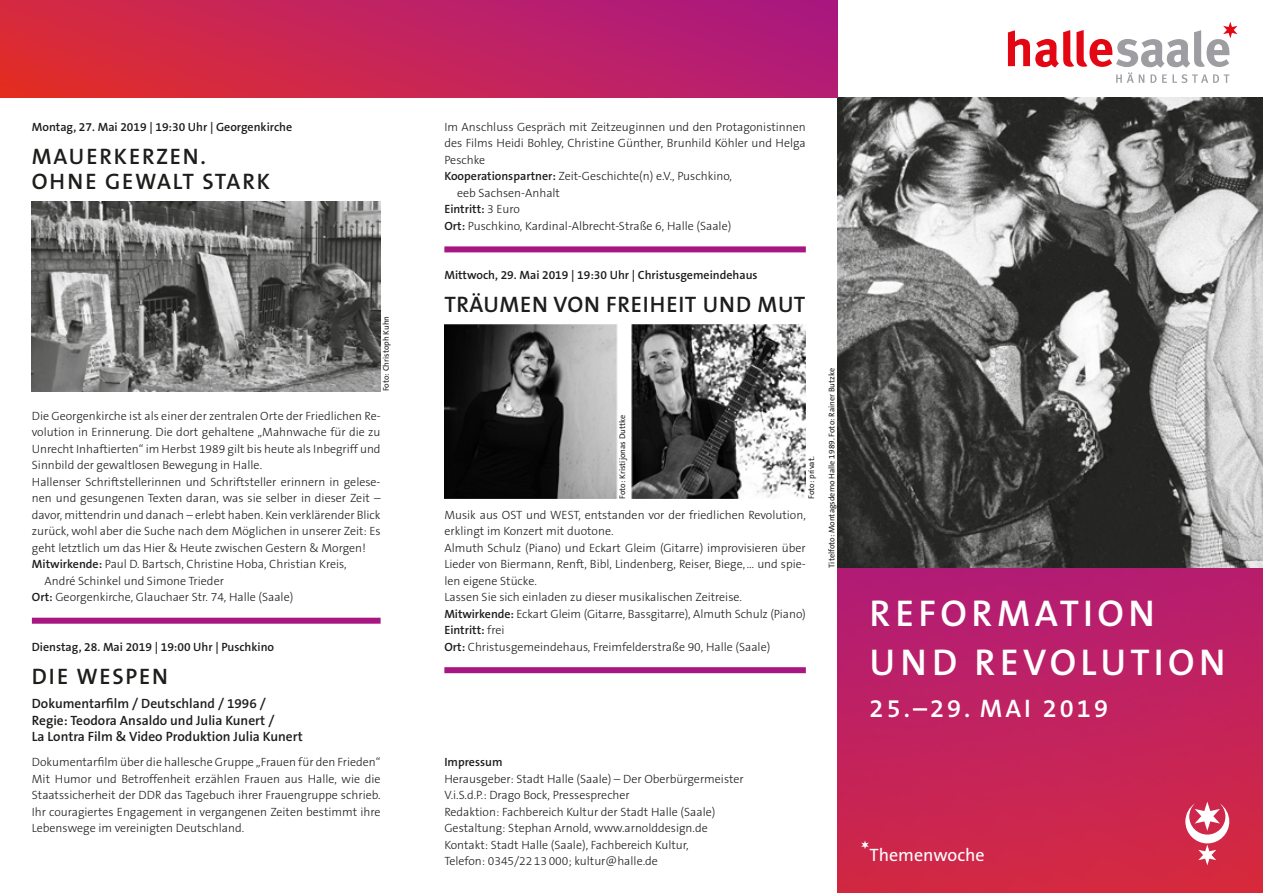
<style>
.page{position:relative;width:1263px;height:893px;background:#fff}
.page>*{position:absolute;margin:0;border:0;box-sizing:border-box;transform-origin:0 0}
.t1{font:600 37.5px/49.5px "The Sans B6";letter-spacing:.12em;color:#fff}
.t2{font:600 25.5px "The Sans B6";letter-spacing:.12em;color:#fff}
.t3{font:600 22.5px/24.8px "The Sans B6";letter-spacing:.08em;color:#1d1d1b}
.t4{font:600 22.5px "The Sans B6";letter-spacing:.03em;color:#1d1d1b}
.t5{font:18px "The Sans B5 Plain";color:#fff}
.t6{font:600 13.5px/16.5px "The Sans B6";color:#1d1d1b}
.t7{font:300 12px/16.5px "The Sans B3";color:#1d1d1b}
.t8{font:600 12px "The Sans B6";color:#1d1d1b}
.t9{font:8.25px "The Sans B5 Plain";color:#1d1d1b}
.s1{font-family:"The Sans B6";font-weight:600}
.s2{font-family:"The Sans B3";font-weight:300}
</style>
<div class="page">
<svg style="left:1008px;top:22px;width:229px;height:61px"></svg>
<div style="left:838px;top:568px;width:425px;height:325px;background:linear-gradient(to bottom,#b21c75,#d42942)"></div>
<img style="left:838px;top:98px;width:425px;height:470px">
<svg style="left:861px;top:840px;width:8px;height:9px"></svg>
<svg style="left:1185px;top:801px;width:44px;height:64px"></svg>
<svg style="left:0;top:0;width:838px;height:98px;background:#c42359"></svg>
<div style="left:32px;top:618px;width:349px;height:6px;background:#a71681"></div>
<div style="left:444px;top:246px;width:362px;height:6px;background:#a71681"></div>
<div style="left:444px;top:667px;width:362px;height:6px;background:#a71681"></div>
<img style="left:444px;top:324px;width:362px;height:175px">
<img style="left:32px;top:201px;width:349px;height:190px">
<p class="t8" style="left:32px;top:121px;width:262px">Montag, 27. Mai 2019 | 19:30 Uhr | Georgenkirche</p>
<h3 class="t3" style="left:32px;top:145px;width:240px">MAUERKERZEN.<br>OHNE GEWALT STARK</h3>
<p class="t9" style="left:382px;top:391px;width:77px;rotate:-90deg">Foto: Christoph Kuhn</p>
<p class="t7" style="left:32px;top:408px;width:350px">Die Georgenkirche ist als einer der zentralen Orte der Friedlichen Re-</p>
<p class="t7" style="left:32px;top:424px;width:350px">volution in Erinnerung. Die dort gehaltene „Mahnwache für die zu</p>
<p class="t7" style="left:32px;top:441px;width:350px">Unrecht Inhaftierten“ im Herbst 1989 gilt bis heute als Inbegriff und</p>
<p class="t7" style="left:32px;top:457px;width:232px">Sinnbild der gewaltlosen Bewegung in Halle.</p>
<p class="t7" style="left:32px;top:474px;width:350px">Hallenser Schriftstellerinnen und Schriftsteller erinnern in gelese-</p>
<p class="t7" style="left:32px;top:490px;width:350px">nen und gesungenen Texten daran, was sie selber in dieser Zeit –</p>
<p class="t7" style="left:32px;top:507px;width:350px">davor, mittendrin und danach – erlebt haben. Kein verklärender Blick</p>
<p class="t7" style="left:32px;top:523px;width:350px">zurück, wohl aber die Suche nach dem Möglichen in unserer Zeit: Es</p>
<p class="t7" style="left:32px;top:540px;width:336px">geht letztlich um das Hier &amp; Heute zwischen Gestern &amp; Morgen!</p>
<p class="t7" style="left:32px;top:556px;width:316px"><span class="s1">Mitwirkende:</span> Paul D. Bartsch, Christine Hoba, Christian Kreis,</p>
<p class="t7" style="left:45px;top:573px;width:181px">André Schinkel und Simone Trieder</p>
<p class="t7" style="left:32px;top:589px;width:263px"><span class="s1">Ort:</span> Georgenkirche, Glauchaer Str. 74, Halle (Saale)</p>
<p class="t8" style="left:32px;top:640px;width:244px">Dienstag, 28. Mai 2019 | 19:00 Uhr | Puschkino</p>
<h3 class="t3" style="left:32px;top:664px;width:138px">DIE WESPEN</h3>
<p class="t6" style="left:32px;top:696px;width:272px">Dokumentarfilm / Deutschland / 1996 /<br>Regie: Teodora Ansaldo und Julia Kunert /<br>La Lontra Film &amp; Video Produktion Julia Kunert</p>
<p class="t7" style="left:32px;top:754px;width:350px;text-align:justify">Dokumentarfilm über die hallesche Gruppe „Frauen für den Frieden“ Mit Humor und Betroffenheit erzählen Frauen aus Halle, wie die Staatssicherheit der DDR das Tagebuch ihrer Frauengruppe schrieb.<br>Ihr couragiertes Engagement in vergangenen Zeiten bestimmt ihre Lebenswege im vereinigten Deutschland.</p>
<p class="t7" style="left:444px;top:119px;width:363px">Im Anschluss Gespräch mit Zeitzeuginnen und den Protagonistinnen</p>
<p class="t7" style="left:444px;top:136px;width:363px">des Films Heidi Bohley, Christine Günther, Brunhild Köhler und Helga</p>
<p class="t7" style="left:444px;top:152px;width:42px">Peschke</p>
<p class="t7" style="left:444px;top:169px;width:289px"><span class="s1">Kooperationspartner:</span> Zeit-Geschichte(n) e.V., Puschkino,</p>
<p class="t7" style="left:457px;top:185px;width:104px">eeb Sachsen-Anhalt</p>
<p class="t8" style="left:444px;top:203px;width:77px">Eintritt: <span class="s2">3 Euro</span></p>
<p class="t7" style="left:444px;top:218px;width:288px"><span class="s1">Ort:</span> Puschkino, Kardinal-Albrecht-Straße 6, Halle (Saale)</p>
<p class="t8" style="left:444px;top:269px;width:315px">Mittwoch, 29. Mai 2019 | 19:30 Uhr | Christusgemeindehaus</p>
<h3 class="t4" style="left:444px;top:293px;width:363px">TRÄUMEN VON FREIHEIT UND MUT</h3>
<p class="t9" style="left:618px;top:499px;width:86px;rotate:-90deg">Foto: Kristijonas Duttke</p>
<p class="t9" style="left:807px;top:499px;width:44px;rotate:-90deg">Foto: privat.</p>
<p class="t7" style="left:444px;top:507px;width:363px">Musik aus OST und WEST, entstanden vor der friedlichen Revolution, erklingt im Konzert mit duotone.<br>Almuth Schulz (Piano) und Eckart Gleim (Gitarre) improvisieren über Lieder von Biermann, Renft, Bibl, Lindenberg, Reiser, Biege,… und spie&shy;len eigene Stücke.<br>Lassen Sie sich einladen zu dieser musikalischen Zeitreise.<br><span class="s1">Mitwirkende:</span> Eckart Gleim (Gitarre, Bassgitarre), Almuth Schulz (Piano)</p>
<p class="t8" style="left:444px;top:624px;width:62px">Eintritt: <span class="s2">frei</span></p>
<p class="t7" style="left:444px;top:639px;width:327px"><span class="s1">Ort:</span> Christusgemeindehaus, Freimfelderstraße 90, Halle (Saale)</p>
<p class="t9" style="left:827px;top:568px;width:201px;rotate:-90deg">Titelfoto: Montagsdemo Halle 1989. Foto: Rainer Butzke</p>
<p class="t8" style="left:444px;top:756px;width:60px">Impressum</p>
<p class="t7" style="left:444px;top:771px;width:301px">Herausgeber: Stadt Halle (Saale) – Der Oberbürgermeister V.i.S.d.P.: Drago Bock, Pressesprecher<br>Redaktion: Fachbereich Kultur der Stadt Halle (Saale)<br>Gestaltung: Stephan Arnold, www.arnolddesign.de Kontakt: Stadt Halle (Saale), Fachbereich Kultur,<br>Telefon: 0345/2213000; kultur@halle.de</p>
<h1 class="t1" style="left:870px;top:590px;width:357px">REFORMATION<br>UND REVOLUTION</h1>
<h2 class="t2" style="left:870px;top:695px;width:240px">25.–29. MAI 2019</h2>
<h3 class="t5" style="left:869px;top:846px;width:117px">Themenwoche</h3>
</div>
